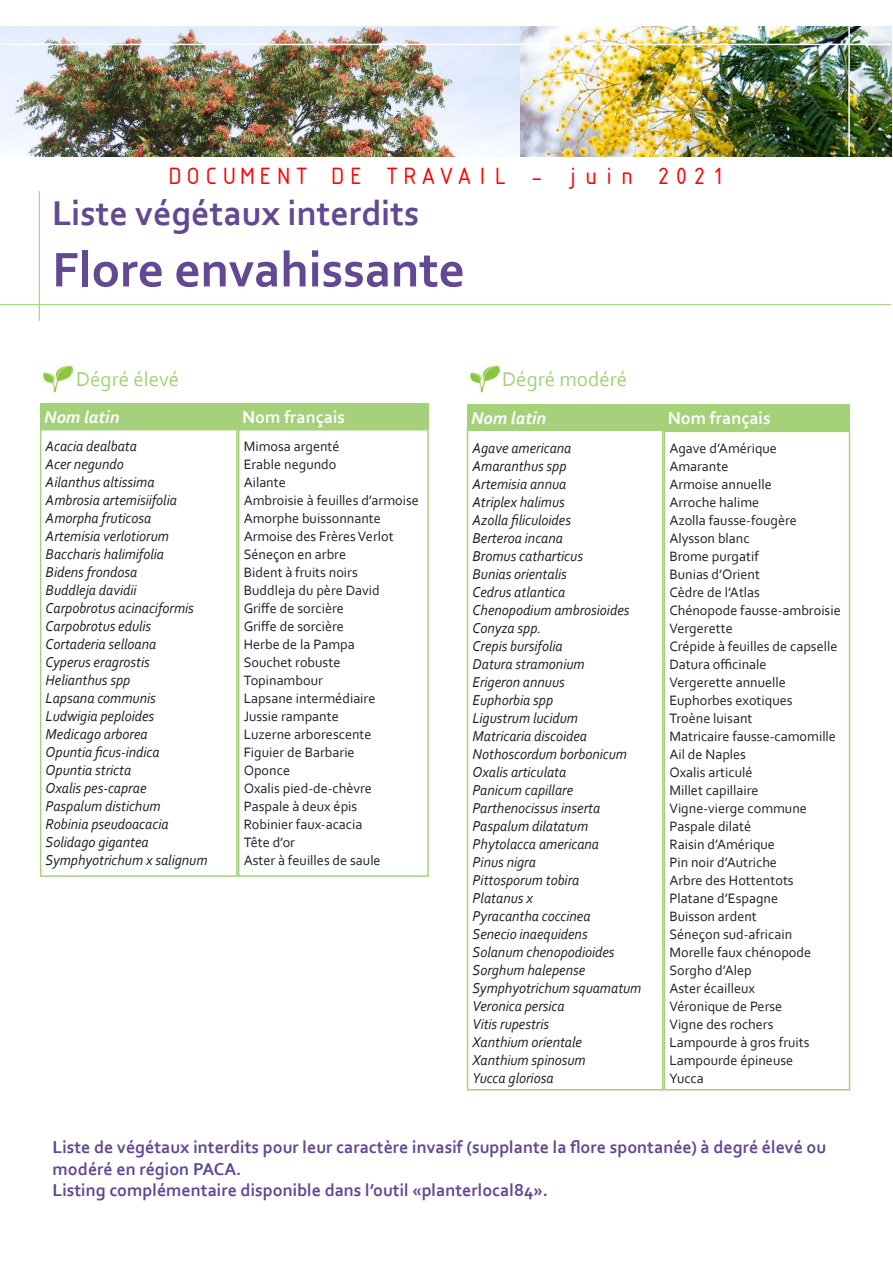
<style>
.page{position:relative;width:893px;height:1263px;background:#fff}
.page>*{position:absolute;margin:0;border:0;box-sizing:border-box;transform-origin:0 0}
.t1{font:700 51px "Corbel";color:#634894}
.t2{font:700 36px "Corbel";color:#634894}
.t3{font:25.5px "ISOCTEUR";color:#ff0004}
.t4{font:21px "Corbel";color:#a4d17a}
.t5{font:700 18px/21.6px "Corbel";color:#634894}
.t6{font:700 18px "Corbel";color:#fff}
.t7{font:italic 700 18px "Corbel";color:#fff}
.t8{font:italic 15px/18px "Corbel";color:#231f20;scale:.95 1}
.t9{font:14.25px/18px "Corbel";color:#231f20}
</style>
<div class="page">
<img style="left:0;top:27px;width:520px;height:129px">
<img style="left:520px;top:27px;width:371px;height:129px">
<hr style="left:0;top:44px;width:891px;height:1px;background:#fff">
<hr style="left:848px;top:27px;width:2px;height:129px;background:#fff">
<hr style="left:0;top:304px;width:891px;height:1px;background:#a4d17a">
<hr style="left:39px;top:191px;width:1px;height:130px;background:#a4d17a">
<div style="left:40px;top:429px;width:198px;height:448px;border:2px solid #a4d17a"></div>
<div style="left:238px;top:429px;width:191px;height:448px;border:2px solid #a4d17a"></div>
<div style="left:40px;top:404px;width:198px;height:25px;background:#a4d17a"></div>
<div style="left:238px;top:404px;width:191px;height:25px;background:#a4d17a"></div>
<div style="left:467px;top:429px;width:197px;height:661px;border:2px solid #a4d17a"></div>
<div style="left:467px;top:404px;width:197px;height:27px;background:#a4d17a"></div>
<div style="left:664px;top:404px;width:186px;height:27px;background:#a4d17a"></div>
<div style="left:664px;top:431px;width:186px;height:659px;border:2px solid #a4d17a"></div>
<img style="left:41px;top:363px;width:32px;height:31px">
<img style="left:466px;top:363px;width:33px;height:31px">
<h3 class="t3" style="left:166px;top:159px;width:562px">DOCUMENT DE TRAVAIL - juin 2021</h3>
<h2 class="t2" style="left:52px;top:191px;width:369px">Liste végétaux interdits</h2>
<h1 class="t1" style="left:52px;top:238px;width:414px">Flore envahissante</h1>
<h3 class="t4" style="left:76px;top:366px;width:105px">Dégré élevé</h3>
<h3 class="t4" style="left:502px;top:366px;width:127px">Dégré modéré</h3>
<p class="t7" style="left:44px;top:406px;width:77px">Nom latin</p>
<p class="t6" style="left:242px;top:406px;width:104px">Nom français</p>
<p class="t8" style="left:46px;top:437px;width:172px">Acacia dealbata<br>Acer negundo<br>Ailanthus altissima<br>Ambrosia artemisiifolia<br>Amorpha fruticosa<br>Artemisia verlotiorum<br>Baccharis halimifolia<br>Bidens frondosa<br>Buddleja davidii<br>Carpobrotus acinaciformis<br>Carpobrotus edulis<br>Cortaderia selloana<br>Cyperus eragrostis<br>Helianthus spp<br>Lapsana communis<br>Ludwigia peploides<br>Medicago arborea<br>Opuntia ficus-indica<br>Opuntia stricta<br>Oxalis pes-caprae<br>Paspalum distichum<br>Robinia pseudoacacia<br>Solidago gigantea<br>Symphyotrichum x salignum</p>
<p class="t9" style="left:244px;top:437px;width:177px">Mimosa argenté<br>Erable negundo<br>Ailante<br>Ambroisie à feuilles d’armoise<br>Amorphe buissonnante<br>Armoise des Frères Verlot<br>Séneçon en arbre<br>Bident à fruits noirs<br>Buddleja du père David<br>Griffe de sorcière<br>Griffe de sorcière<br>Herbe de la Pampa<br>Souchet robuste<br>Topinambour<br>Lapsane intermédiaire<br>Jussie rampante<br>Luzerne arborescente<br>Figuier de Barbarie<br>Oponce<br>Oxalis pied-de-chèvre<br>Paspale à deux épis<br>Robinier faux-acacia<br>Tête d’or<br>Aster à feuilles de saule</p>
<p class="t7" style="left:471px;top:407px;width:77px">Nom latin</p>
<p class="t6" style="left:668px;top:407px;width:104px">Nom français</p>
<p class="t9" style="left:669px;top:439px;width:173px">Agave d’Amérique<br>Amarante<br>Armoise annuelle<br>Arroche halime<br>Azolla fausse-fougère<br>Alysson blanc<br>Brome purgatif<br>Bunias d’Orient<br>Cèdre de l’Atlas<br>Chénopode fausse-ambroisie<br>Vergerette<br>Crépide à feuilles de capselle<br>Datura officinale<br>Vergerette annuelle<br>Euphorbes exotiques<br>Troène luisant<br>Matricaire fausse-camomille<br>Ail de Naples<br>Oxalis articulé<br>Millet capillaire<br>Vigne-vierge commune<br>Paspale dilaté<br>Raisin d’Amérique<br>Pin noir d’Autriche<br>Arbre des Hottentots<br>Platane d’Espagne<br>Buisson ardent<br>Séneçon sud-africain<br>Morelle faux chénopode<br>Sorgho d’Alep<br>Aster écailleux<br>Véronique de Perse<br>Vigne des rochers<br>Lampourde à gros fruits<br>Lampourde épineuse<br>Yucca</p>
<p class="t8" style="left:472px;top:438px;width:179px">Agave americana<br>Amaranthus spp<br>Artemisia annua<br>Atriplex halimus<br>Azolla filiculoides<br>Berteroa incana<br>Bromus catharticus<br>Bunias orientalis<br>Cedrus atlantica<br>Chenopodium ambrosioides<br>Conyza spp.<br>Crepis bursifolia<br>Datura stramonium<br>Erigeron annuus<br>Euphorbia spp<br>Ligustrum lucidum<br>Matricaria discoidea<br>Nothoscordum borbonicum<br>Oxalis articulata<br>Panicum capillare<br>Parthenocissus inserta<br>Paspalum dilatatum<br>Phytolacca americana<br>Pinus nigra<br>Pittosporum tobira<br>Platanus x<br>Pyracantha coccinea<br>Senecio inaequidens<br>Solanum chenopodioides<br>Sorghum halepense<br>Symphyotrichum squamatum<br>Veronica persica<br>Vitis rupestris<br>Xanthium orientale<br>Xanthium spinosum<br>Yucca gloriosa</p>
<p class="t5" style="left:53px;top:1136px;width:775px">Liste de végétaux interdits pour leur caractère invasif (supplante la flore spontanée) à degré élevé ou modéré en région PACA.<br>Listing complémentaire disponible dans l’outil «planterlocal84».</p>
</div>
